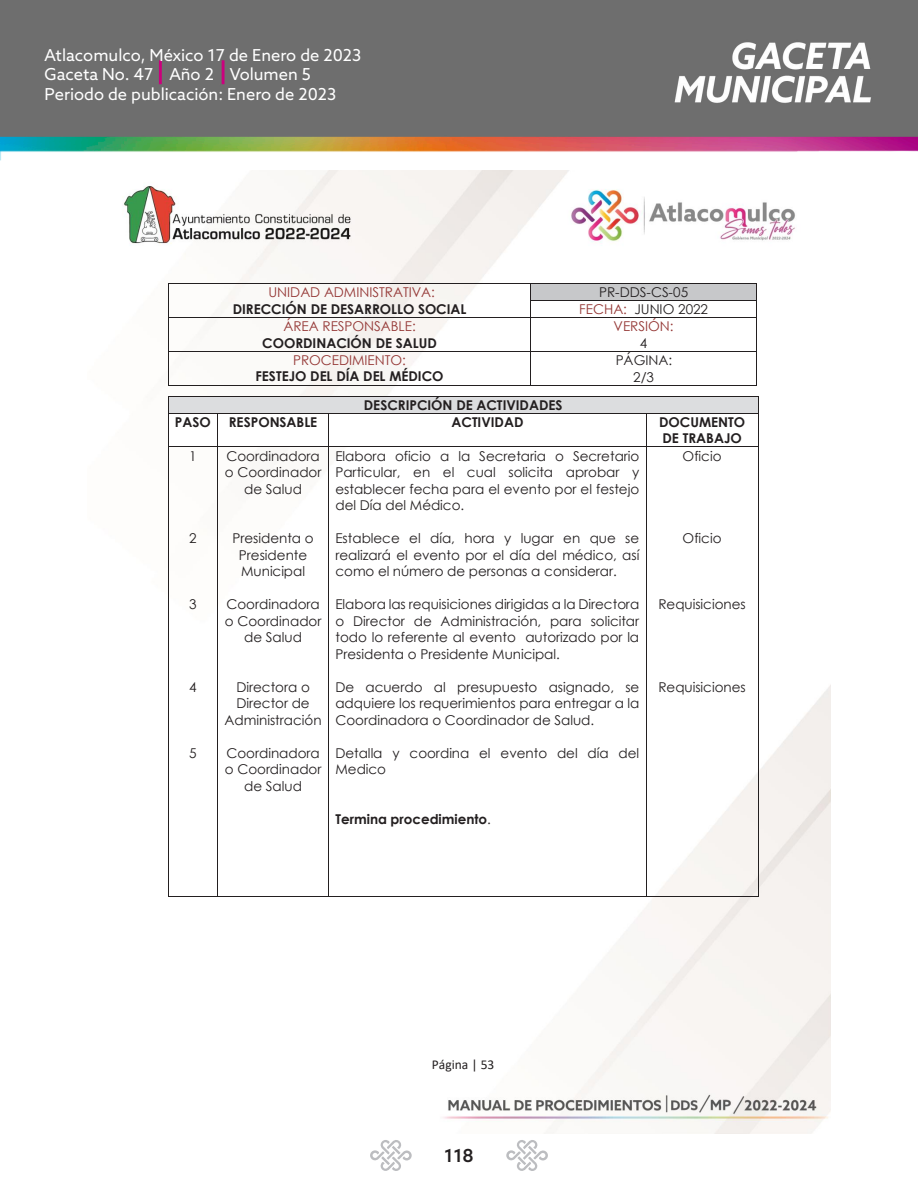
<style>
.page{position:relative;width:918px;height:1188px;background:#fff}
.page>*{position:absolute;margin:0;border:0;box-sizing:border-box;transform-origin:0 0}
.t1{font:500 18px "Azo Sans";color:#231f20}
.t2{font:16.5px/19.8px "Azo Sans";color:#fff}
.t3{font:13.5px/16.5px "Century Gothic";color:#231f20;text-align:center}
.t4{font:700 13.5px/16.5px "Century Gothic";color:#231f20;text-align:center}
.t5{font:13.5px "Calibri";color:#231f20}
.t6{font:13.5px/16.5px "Century Gothic";color:#943634;text-align:center}
.s1{font-weight:400;color:#943634}
.s2{color:#943634}
.s3{color:#231f20}
.s4{font-weight:400}
</style>
<div class="page">
<img style="left:124px;top:170px;width:706px;height:964px">
<div style="left:531px;top:284px;width:225px;height:16px;background:#c7c8ca"></div>
<hr style="left:169px;top:283px;width:362px;height:1px;background:#231f20">
<hr style="left:531px;top:283px;width:225px;height:1px;background:#231f20">
<hr style="left:531px;top:300px;width:225px;height:1px;background:#231f20">
<svg style="left:168px;top:283px;width:1px;height:35px"></svg>
<hr style="left:169px;top:317px;width:362px;height:1px;background:#231f20">
<svg style="left:531px;top:301px;width:1px;height:16px"></svg>
<hr style="left:531px;top:317px;width:225px;height:1px;background:#231f20">
<svg style="left:756px;top:283px;width:1px;height:35px"></svg>
<hr style="left:168px;top:318px;width:1px;height:33px;background:#231f20">
<hr style="left:531px;top:318px;width:1px;height:33px;background:#231f20">
<hr style="left:756px;top:318px;width:1px;height:33px;background:#231f20">
<hr style="left:169px;top:351px;width:362px;height:1px;background:#231f20">
<hr style="left:531px;top:351px;width:225px;height:1px;background:#231f20">
<hr style="left:168px;top:351px;width:1px;height:34px;background:#231f20">
<hr style="left:169px;top:385px;width:362px;height:1px;background:#231f20">
<hr style="left:531px;top:351px;width:1px;height:34px;background:#231f20">
<hr style="left:531px;top:385px;width:225px;height:1px;background:#231f20">
<hr style="left:756px;top:351px;width:1px;height:34px;background:#231f20">
<div style="left:169px;top:396px;width:589px;height:17px;background:#dcdddf"></div>
<hr style="left:169px;top:396px;width:589px;height:1px;background:#231f20">
<div style="left:169px;top:414px;width:48px;height:33px;background:#fff"></div>
<div style="left:218px;top:414px;width:110px;height:33px;background:#fff"></div>
<div style="left:329px;top:414px;width:317px;height:33px;background:#fff"></div>
<div style="left:646px;top:414px;width:112px;height:33px;background:#fff"></div>
<svg style="left:168px;top:396px;width:1px;height:18px"></svg>
<hr style="left:169px;top:413px;width:48px;height:1px;background:#231f20">
<hr style="left:218px;top:413px;width:111px;height:1px;background:#231f20">
<hr style="left:329px;top:413px;width:317px;height:1px;background:#231f20">
<hr style="left:646px;top:413px;width:112px;height:1px;background:#231f20">
<svg style="left:758px;top:396px;width:1px;height:18px"></svg>
<hr style="left:168px;top:414px;width:1px;height:33px;background:#231f20">
<hr style="left:217px;top:414px;width:1px;height:33px;background:#231f20">
<hr style="left:329px;top:414px;width:1px;height:33px;background:#231f20">
<hr style="left:646px;top:414px;width:1px;height:33px;background:#231f20">
<hr style="left:758px;top:414px;width:1px;height:33px;background:#231f20">
<hr style="left:169px;top:447px;width:48px;height:1px;background:#231f20">
<hr style="left:218px;top:447px;width:111px;height:1px;background:#231f20">
<hr style="left:329px;top:447px;width:317px;height:1px;background:#231f20">
<hr style="left:646px;top:447px;width:112px;height:1px;background:#231f20">
<hr style="left:168px;top:447px;width:1px;height:83px;background:#231f20">
<hr style="left:217px;top:447px;width:1px;height:83px;background:#231f20">
<hr style="left:329px;top:447px;width:1px;height:83px;background:#231f20">
<hr style="left:646px;top:447px;width:1px;height:83px;background:#231f20">
<hr style="left:758px;top:447px;width:1px;height:83px;background:#231f20">
<hr style="left:168px;top:530px;width:1px;height:66px;background:#231f20">
<hr style="left:217px;top:530px;width:1px;height:66px;background:#231f20">
<hr style="left:329px;top:530px;width:1px;height:66px;background:#231f20">
<hr style="left:646px;top:530px;width:1px;height:66px;background:#231f20">
<hr style="left:758px;top:530px;width:1px;height:66px;background:#231f20">
<hr style="left:168px;top:596px;width:1px;height:82px;background:#231f20">
<hr style="left:217px;top:596px;width:1px;height:82px;background:#231f20">
<hr style="left:329px;top:596px;width:1px;height:82px;background:#231f20">
<hr style="left:646px;top:596px;width:1px;height:82px;background:#231f20">
<hr style="left:758px;top:596px;width:1px;height:82px;background:#231f20">
<hr style="left:168px;top:678px;width:1px;height:66px;background:#231f20">
<hr style="left:217px;top:678px;width:1px;height:66px;background:#231f20">
<hr style="left:329px;top:678px;width:1px;height:66px;background:#231f20">
<hr style="left:646px;top:678px;width:1px;height:66px;background:#231f20">
<hr style="left:758px;top:678px;width:1px;height:66px;background:#231f20">
<hr style="left:168px;top:744px;width:1px;height:50px;background:#231f20">
<hr style="left:217px;top:744px;width:1px;height:50px;background:#231f20">
<hr style="left:329px;top:744px;width:1px;height:50px;background:#231f20">
<hr style="left:646px;top:744px;width:1px;height:50px;background:#231f20">
<hr style="left:758px;top:744px;width:1px;height:50px;background:#231f20">
<hr style="left:168px;top:794px;width:1px;height:102px;background:#231f20">
<hr style="left:169px;top:896px;width:48px;height:1px;background:#231f20">
<hr style="left:217px;top:794px;width:1px;height:102px;background:#231f20">
<hr style="left:218px;top:896px;width:111px;height:1px;background:#231f20">
<hr style="left:329px;top:794px;width:1px;height:102px;background:#231f20">
<hr style="left:329px;top:896px;width:317px;height:1px;background:#231f20">
<hr style="left:646px;top:794px;width:1px;height:102px;background:#231f20">
<hr style="left:646px;top:896px;width:112px;height:1px;background:#231f20">
<hr style="left:758px;top:794px;width:1px;height:102px;background:#231f20">
<img style="left:0;top:0;width:918px;height:161px">
<svg style="left:506px;top:1140px;width:42px;height:31px"></svg>
<svg style="left:370px;top:1140px;width:42px;height:31px"></svg>
<p class="t2" style="left:45px;top:45px;width:318px">Atlacomulco, México 17 de Enero de 2023<br>Gaceta No. 47 Año 2 Volumen 5<br>Periodo de publicación: Enero de 2023</p>
<p class="t4" style="left:233px;top:283px;width:235px"><span class="s1">UNIDAD ADMINISTRATIVA:<br></span>DIRECCIÓN DE DESARROLLO SOCIAL</p>
<p class="t3" style="left:579px;top:283px;width:130px;line-height:17.2px">PR-DDS-CS-05<br><span class="s2">FECHA:</span> JUNIO 2022</p>
<p class="t4" style="left:262px;top:318px;width:176px"><span class="s1">ÁREA RESPONSABLE:<br></span>COORDINACIÓN DE SALUD</p>
<p class="t6" style="left:614px;top:318px;width:61px">VERSIÓN:<br><span class="s3">4</span></p>
<p class="t4" style="left:255px;top:351px;width:190px"><span class="s1">PROCEDIMIENTO:<br></span>FESTEJO DEL DÍA DEL MÉDICO</p>
<p class="t3" style="left:616px;top:352px;width:58px">PÁGINA:<br>2/3</p>
<p class="t4" style="left:364px;top:396px;width:200px">DESCRIPCIÓN DE ACTIVIDADES</p>
<p class="t4" style="left:175px;top:413px;width:38px">PASO</p>
<p class="t4" style="left:229px;top:413px;width:90px">RESPONSABLE</p>
<p class="t4" style="left:451px;top:413px;width:74px">ACTIVIDAD</p>
<p class="t4" style="left:659px;top:413px;width:88px;text-align:left">DOCUMENTO<br>DE TRABAJO</p>
<p class="t3" style="left:189px;top:447px;width:9px">1</p>
<p class="t3" style="left:225px;top:447px;width:98px">Coordinadora o Coordinador de Salud</p>
<p class="t3" style="left:335px;top:447px;width:305px;text-align:justify">Elabora oficio a la Secretaria o Secretario Particular, en el cual solicita aprobar y establecer fecha para el evento por el festejo del Día del Médico.</p>
<p class="t3" style="left:683px;top:447px;width:40px">Oficio</p>
<p class="t3" style="left:189px;top:530px;width:9px">2</p>
<p class="t3" style="left:232px;top:530px;width:83px">Presidenta o<br>Presidente<br>Municipal</p>
<p class="t3" style="left:335px;top:530px;width:305px;text-align:justify">Establece el día, hora y lugar en que se realizará el evento por el día del médico, así como el número de personas a considerar.</p>
<p class="t3" style="left:683px;top:530px;width:40px">Oficio</p>
<p class="t3" style="left:189px;top:596px;width:9px">3</p>
<p class="t3" style="left:225px;top:596px;width:98px">Coordinadora o Coordinador de Salud</p>
<p class="t3" style="left:335px;top:596px;width:305px;text-align:justify">Elabora las requisiciones dirigidas a la Directora o Director de Administración, para solicitar todo lo referente al evento autorizado por la Presidenta o Presidente Municipal.</p>
<p class="t3" style="left:658px;top:596px;width:89px">Requisiciones</p>
<p class="t3" style="left:189px;top:678px;width:9px">4</p>
<p class="t3" style="left:225px;top:678px;width:98px">Directora o<br>Director de<br>Administración</p>
<p class="t3" style="left:335px;top:678px;width:305px;text-align:justify">De acuerdo al presupuesto asignado, se adquiere los requerimientos para entregar a la Coordinadora o Coordinador de Salud.</p>
<p class="t3" style="left:658px;top:678px;width:89px">Requisiciones</p>
<p class="t3" style="left:189px;top:745px;width:9px">5</p>
<p class="t3" style="left:225px;top:745px;width:98px">Coordinadora o Coordinador de Salud</p>
<p class="t3" style="left:335px;top:745px;width:305px;text-align:left">Detalla y coordina el evento del día del<br>Medico</p>
<p class="t4" style="left:335px;top:810px;width:157px">Termina procedimiento<span class="s4">.</span></p>
<p class="t5" style="left:432px;top:1056px;width:64px">Página | 53</p>
<h1 class="t1" style="left:444px;top:1144px;width:31px">118</h1>
</div>
